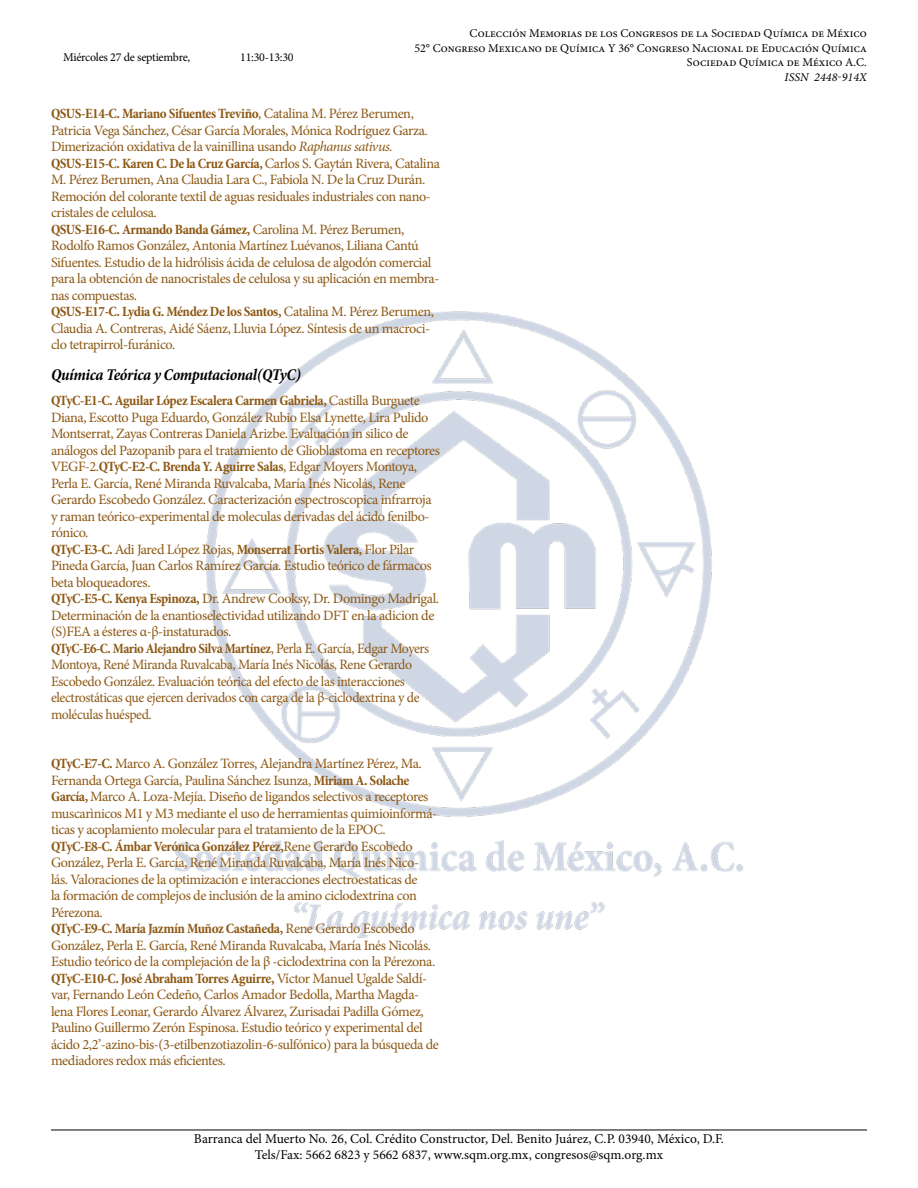
<style>
.page{position:relative;width:918px;height:1188px;background:#fff}
.page>*{position:absolute;margin:0;border:0;box-sizing:border-box;transform-origin:0 0}
.t1{font:italic 700 condensed 16.5px "Minion Pro";letter-spacing:-.025em;color:#000}
.t2{font:14.25px/16.5px "Minion Pro";letter-spacing:-.03em;color:#8d5814}
.t3{font:13.5px/16.5px "Minion Pro";color:#000;text-align:center}
.t4{font:12px/14.4px "Minion Pro";color:#000;text-align:right}
.t5{font:italic 12px "Minion Pro";letter-spacing:.01em;color:#000}
.s1{font-weight:700;font-stretch:condensed}
.s2{font-style:italic}
</style>
<div class="page">
<img style="left:174px;top:311px;width:570px;height:627px">
<hr style="left:51px;top:1130px;width:816px;height:1px;background:#000">
<p class="t4" style="left:63px;top:50px;width:129px">Miércoles 27 de septiembre,</p>
<p class="t4" style="left:240px;top:50px;width:55px">11:30-13:30</p>
<p class="t4" style="left:414px;top:26px;width:454px">Colección Memorias de los Congresos de la Sociedad Química de México<br>52° Congreso Mexicano de Química Y 36° Congreso Nacional de Educación Química<br>Sociedad Química de México A.C.</p>
<p class="t5" style="left:785px;top:69px;width:84px">ISSN 2448-914X</p>
<p class="t2" style="left:51px;top:106px;width:390px"><span class="s1">QSUS-E14-C. Mariano Sifuentes Treviño</span>, Catalina M. Pérez Berumen, Patricia Vega Sánchez, César García Morales, Mónica Rodríguez Garza.<br>Dimerización oxidativa de la vainillina usando <span class="s2">Raphanus sativus.<br></span><span class="s1">QSUS-E15-C. Karen C. De la Cruz García,</span> Carlos S. Gaytán Rivera, Catalina M. Pérez Berumen, Ana Claudia Lara C., Fabiola N. De la Cruz Durán.<br>Remoción del colorante textil de aguas residuales industriales con nano&shy;cristales de celulosa.<br><span class="s1">QSUS-E16-C. Armando Banda Gámez,</span> Carolina M. Pérez Berumen, Rodolfo Ramos González, Antonia Martínez Luévanos, Liliana Cantú Sifuentes. Estudio de la hidrólisis ácida de celulosa de algodón comercial para la obtención de nanocristales de celulosa y su aplicación en membra&shy;nas compuestas.<br><span class="s1">QSUS-E17-C. Lydia G. Méndez De los Santos,</span> Catalina M. Pérez Berumen, Claudia A. Contreras, Aidé Sáenz, Lluvia López. Síntesis de un macroci&shy;clo tetrapirrol-furánico.</p>
<p class="t1" style="left:51px;top:364px;width:252px">Química Teórica y Computacional(QTyC)</p>
<p class="t2" style="left:51px;top:393px;width:391px"><span class="s1">QTyC-E1-C. Aguilar López Escalera Carmen Gabriela,</span> Castilla Burguete Diana, Escotto Puga Eduardo, González Rubio Elsa Lynette, Lira Pulido Montserrat, Zayas Contreras Daniela Arizbe. Evaluación in silico de análogos del Pazopanib para el tratamiento de Glioblastoma en receptores VEGF-2.<span class="s1">QTyC-E2-C. Brenda Y. Aguirre Salas</span>, Edgar Moyers Montoya, Perla E. García, René Miranda Ruvalcaba, María Inés Nicolás, Rene Gerardo Escobedo González. Caracterización espectroscopica infrarroja y raman teórico-experimental de moleculas derivadas del ácido fenilbo&shy;rónico.<br><span class="s1">QTyC-E3-C.</span> Adi Jared López Rojas, <span class="s1">Monserrat Fortis Valera,</span> Flor Pilar Pineda García, Juan Carlos Ramírez García. Estudio teórico de fármacos beta bloqueadores.<br><span class="s1">QTyC-E5-C. Kenya Espinoza,</span> Dr. Andrew Cooksy, Dr. Domingo Madrigal.<br>Determinación de la enantioselectividad utilizando DFT en la adicion de (S)FEA a ésteres α-β-instaturados.<br><span class="s1">QTyC-E6-C. Mario Alejandro Silva Martínez</span>, Perla E. García, Edgar Moyers Montoya, René Miranda Ruvalcaba, María Inés Nicolás, Rene Gerardo Escobedo González. Evaluación teórica del efecto de las interacciones electrostáticas que ejercen derivados con carga de la β-ciclodextrina y de moléculas huésped.</p>
<p class="t2" style="left:51px;top:756px;width:390px"><span class="s1">QTyC-E7-C.</span> Marco A. González Torres, Alejandra Martínez Pérez, Ma.<br>Fernanda Ortega García, Paulina Sánchez Isunza, <span class="s1">Miriam A. Solache García,</span> Marco A. Loza-Mejía. Diseño de ligandos selectivos a receptores muscarìnicos M1 y M3 mediante el uso de herramientas quimioinformá&shy;ticas y acoplamiento molecular para el tratamiento de la EPOC.<br><span class="s1">QTyC-E8-C. Ámbar Verónica González Pérez,</span>Rene Gerardo Escobedo González, Perla E. García, René Miranda Ruvalcaba, María Inés Nico&shy;lás. Valoraciones de la optimización e interacciones electroestaticas de<br>la formación de complejos de inclusión de la amino ciclodextrina con Pérezona.<br><span class="s1">QTyC-E9-C. María Jazmín Muñoz Castañeda,</span> Rene Gerardo Escobedo González, Perla E. García, René Miranda Ruvalcaba, María Inés Nicolás.<br>Estudio teórico de la complejación de la β -ciclodextrina con la Pérezona.<br><span class="s1">QTyC-E10-C. José Abraham Torres Aguirre,</span> Víctor Manuel Ugalde Saldí&shy;var, Fernando León Cedeño, Carlos Amador Bedolla, Martha Magda&shy;lena Flores Leonar, Gerardo Álvarez Álvarez, Zurisadai Padilla Gómez, Paulino Guillermo Zerón Espinosa. Estudio teórico y experimental del ácido 2,2’-azino-bis-(3-etilbenzotiazolin-6-sulfónico) para la búsqueda de mediadores redox más eficientes.</p>
<p class="t3" style="left:194px;top:1130px;width:532px">Barranca del Muerto No. 26, Col. Crédito Constructor, Del. Benito Juárez, C.P. 03940, México, D.F.<br>Tels/Fax: 5662 6823 y 5662 6837, www.sqm.org.mx, congresos@sqm.org.mx</p>
</div>
